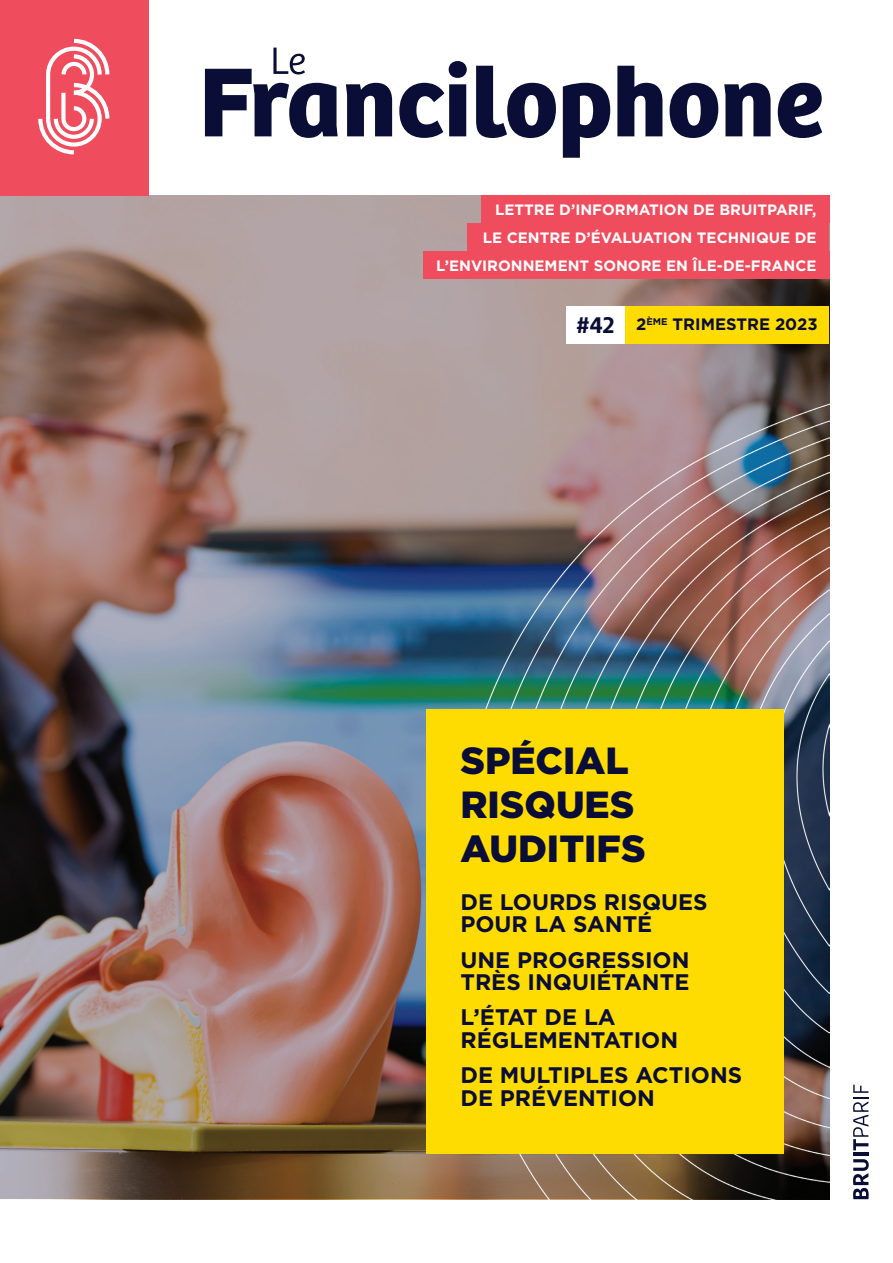
<style>
.page{position:relative;width:893px;height:1263px;background:#fff}
.page>*{position:absolute;margin:0;border:0;box-sizing:border-box;transform-origin:0 0}
.t1{font:900 37.8px/44.1px "Gotham";color:#0a0d36}
.t2{font:700 22.5px/22.5px "Gotham";color:#0a0d36}
.t3{font:700 22.5px "Marselis Pro";color:#0a0d36}
.t4{font:700 16.5px "Gotham";color:#0a0d36}
.t5{font:700 15px "Gotham";color:#fff}
.t6{font:700 9.6px "Gotham";color:#0a0d36}
.s1{font-size:16.5px}
</style>
<div class="page">
<img style="left:0;top:196px;width:148px;height:1003px">
<img style="left:148px;top:196px;width:681px;height:1003px">
<div style="left:426px;top:709px;width:358px;height:445px;background:#ffdc01"></div>
<div style="left:0;top:0;width:148px;height:196px;background:#ef4d5e"></div>
<svg style="left:205px;top:48px;width:133px;height:90px"></svg>
<svg style="left:346px;top:83px;width:46px;height:53px"></svg>
<svg style="left:399px;top:61px;width:68px;height:77px"></svg>
<svg style="left:476px;top:66px;width:80px;height:72px"></svg>
<svg style="left:563px;top:83px;width:47px;height:75px"></svg>
<svg style="left:617px;top:66px;width:45px;height:70px"></svg>
<svg style="left:670px;top:83px;width:48px;height:55px"></svg>
<svg style="left:724px;top:83px;width:47px;height:53px"></svg>
<svg style="left:778px;top:83px;width:44px;height:55px"></svg>
<svg style="left:38px;top:38px;width:72px;height:117px"></svg>
<div style="left:625px;top:306px;width:204px;height:37px;background:#ffdc01"></div>
<div style="left:566px;top:306px;width:59px;height:37px;background:#fff"></div>
<div style="left:481px;top:196px;width:348px;height:27px;background:#ef4d5e"></div>
<div style="left:467px;top:223px;width:362px;height:28px;background:#ef4d5e"></div>
<div style="left:423px;top:251px;width:406px;height:28px;background:#ef4d5e"></div>
<svg style="left:853px;top:1159px;width:16px;height:40px"></svg>
<hr style="left:853px;top:1152px;width:15px;height:4px;background:#0a0d36">
<svg style="left:853px;top:1085px;width:15px;height:65px"></svg>
<p class="t5" style="left:495px;top:200px;width:323px">LETTRE D’INFORMATION DE BRUITPARIF,</p>
<p class="t5" style="left:483px;top:228px;width:335px">LE CENTRE D’ÉVALUATION TECHNIQUE DE</p>
<p class="t5" style="left:436px;top:255px;width:382px">L’ENVIRONNEMENT SONORE EN ÎLE-DE-FRANCE</p>
<p class="t6" style="left:636px;top:315px;width:33px"><span class="s1">2</span>ÈME</p>
<p class="t3" style="left:576px;top:311px;width:40px">#42</p>
<p class="t4" style="left:672px;top:314px;width:147px">TRIMESTRE 2023</p>
<p class="t1" style="left:460px;top:738px;width:187px">SPÉCIAL<br>RISQUES<br>AUDITIFS</p>
<p class="t2" style="left:460px;top:890px;width:249px">DE LOURDS RISQUES<br>POUR LA SANTÉ</p>
<p class="t2" style="left:460px;top:948px;width:231px">UNE PROGRESSION<br>TRÈS INQUIÉTANTE</p>
<p class="t2" style="left:460px;top:1006px;width:219px">L’ÉTAT DE LA<br>RÉGLEMENTATION</p>
<p class="t2" style="left:460px;top:1064px;width:283px">DE MULTIPLES ACTIONS<br>DE PRÉVENTION</p>
</div>
